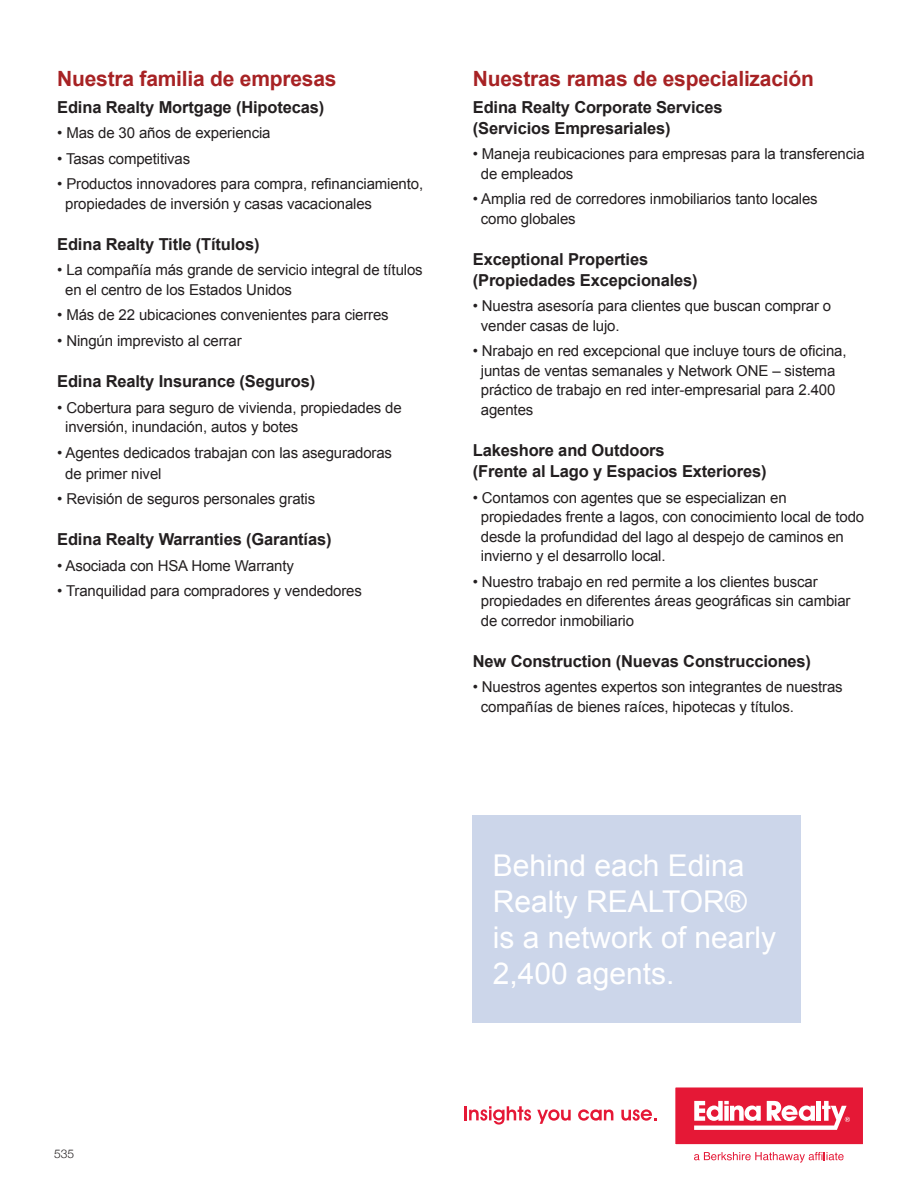
<style>
.page{position:relative;width:918px;height:1188px;background:#fff}
.page>*{position:absolute;margin:0;border:0;box-sizing:border-box;transform-origin:0 0}
.call_out{font:30px/36px "Arial";color:#fff}
.copy{font:700 21px "Arial";letter-spacing:-.01em;color:#a72224}
.copy-2{font:700 16.5px/21px "Arial";letter-spacing:-.01em;color:#231f20}
.copy-3{font:15px/19.5px "Arial";letter-spacing:-.01em;color:#231f20}
.t1{font:300 12px "Helvetica Neue";color:#231f20}
</style>
<div class="page">
<div style="left:675px;top:1087px;width:188px;height:58px;background:#e51836"></div>
<div style="left:674px;top:1086px;width:190px;height:59px;border:1px solid #fff"></div>
<svg style="left:694px;top:1101px;width:156px;height:29px"></svg>
<svg style="left:694px;top:1152px;width:150px;height:11px"></svg>
<hr style="left:464px;top:1106px;width:3px;height:14px;background:#e51836">
<svg style="left:469px;top:1106px;width:62px;height:19px"></svg>
<svg style="left:537px;top:1109px;width:34px;height:15px"></svg>
<svg style="left:578px;top:1109px;width:35px;height:12px"></svg>
<svg style="left:621px;top:1109px;width:36px;height:12px"></svg>
<div style="left:472px;top:815px;width:329px;height:208px;background:#ccd6ea"></div>
<p class="copy" style="left:57px;top:64px;width:281px">Nuestra familia de empresas</p>
<p class="copy-2" style="left:57px;top:97px;width:269px">Edina Realty Mortgage (Hipotecas)</p>
<p class="copy-3" style="left:57px;top:123px;width:215px">• Mas de 30 años de experiencia</p>
<p class="copy-3" style="left:57px;top:149px;width:135px">• Tasas competitivas</p>
<p class="copy-3" style="left:65px;top:174px;width:359px;text-indent:-8px">• Productos innovadores para compra, refinanciamiento, propiedades de inversión y casas vacacionales</p>
<p class="copy-2" style="left:57px;top:234px;width:204px">Edina Realty Title (Títulos)</p>
<p class="copy-3" style="left:65px;top:261px;width:359px;text-indent:-8px">• La compañía más grande de servicio integral de títulos en el centro de los Estados Unidos</p>
<p class="copy-3" style="left:57px;top:306px;width:333px">• Más de 22 ubicaciones convenientes para cierres</p>
<p class="copy-3" style="left:57px;top:331px;width:186px">• Ningún imprevisto al cerrar</p>
<p class="copy-2" style="left:57px;top:371px;width:260px">Edina Realty Insurance (Seguros)</p>
<p class="copy-3" style="left:65px;top:398px;width:338px;text-indent:-8px">• Cobertura para seguro de vivienda, propiedades de inversión, inundación, autos y botes</p>
<p class="copy-3" style="left:65px;top:442px;width:328px;line-height:21px;text-indent:-8px">• Agentes dedicados trabajan con las aseguradoras de primer nivel</p>
<p class="copy-3" style="left:57px;top:489px;width:259px">• Revisión de seguros personales gratis</p>
<p class="copy-2" style="left:57px;top:530px;width:276px">Edina Realty Warranties (Garantías)</p>
<p class="copy-3" style="left:57px;top:556px;width:238px">• Asociada con HSA Home Warranty</p>
<p class="copy-3" style="left:57px;top:582px;width:306px">• Tranquilidad para compradores y vendedores</p>
<p class="copy" style="left:473px;top:64px;width:343px">Nuestras ramas de especialización</p>
<p class="copy-2" style="left:473px;top:97px;width:251px">Edina Realty Corporate Services (Servicios Empresariales)</p>
<p class="copy-3" style="left:481px;top:144px;width:385px;text-indent:-8px">• Maneja reubicaciones para empresas para la transferencia de empleados</p>
<p class="copy-3" style="left:481px;top:189px;width:338px;text-indent:-8px">• Amplia red de corredores inmobiliarios tanto locales como globales</p>
<p class="copy-2" style="left:473px;top:249px;width:226px">Exceptional Properties (Propiedades Excepcionales)</p>
<p class="copy-3" style="left:481px;top:297px;width:352px;text-indent:-8px">• Nuestra asesoría para clientes que buscan comprar o vender casas de lujo.</p>
<p class="copy-3" style="left:481px;top:342px;width:367px;text-indent:-8px">• Nrabajo en red excepcional que incluye tours de oficina, juntas de ventas semanales y Network ONE – sistema práctico de trabajo en red inter-empresarial para 2.400 agentes</p>
<p class="copy-2" style="left:473px;top:440px;width:295px">Lakeshore and Outdoors<br>(Frente al Lago y Espacios Exteriores)</p>
<p class="copy-3" style="left:481px;top:488px;width:385px;text-indent:-8px">• Contamos con agentes que se especializan en propiedades frente a lagos, con conocimiento local de todo desde la profundidad del lago al despejo de caminos en invierno y el desarrollo local.</p>
<p class="copy-3" style="left:481px;top:572px;width:371px;text-indent:-8px">• Nuestro trabajo en red permite a los clientes buscar propiedades en diferentes áreas geográficas sin cambiar de corredor inmobiliario</p>
<p class="copy-2" style="left:473px;top:651px;width:340px">New Construction (Nuevas Construcciones)</p>
<p class="copy-3" style="left:481px;top:678px;width:363px;text-indent:-8px">• Nuestros agentes expertos son integrantes de nuestras compañías de bienes raíces, hipotecas y títulos.</p>
<p class="call_out" style="left:493px;top:848px;width:285px">Behind each Edina<br>Realty REALTOR® is a network of nearly<br>2,400 agents.</p>
<p class="t1" style="left:54px;top:1144px;width:22px">535</p>
</div>
